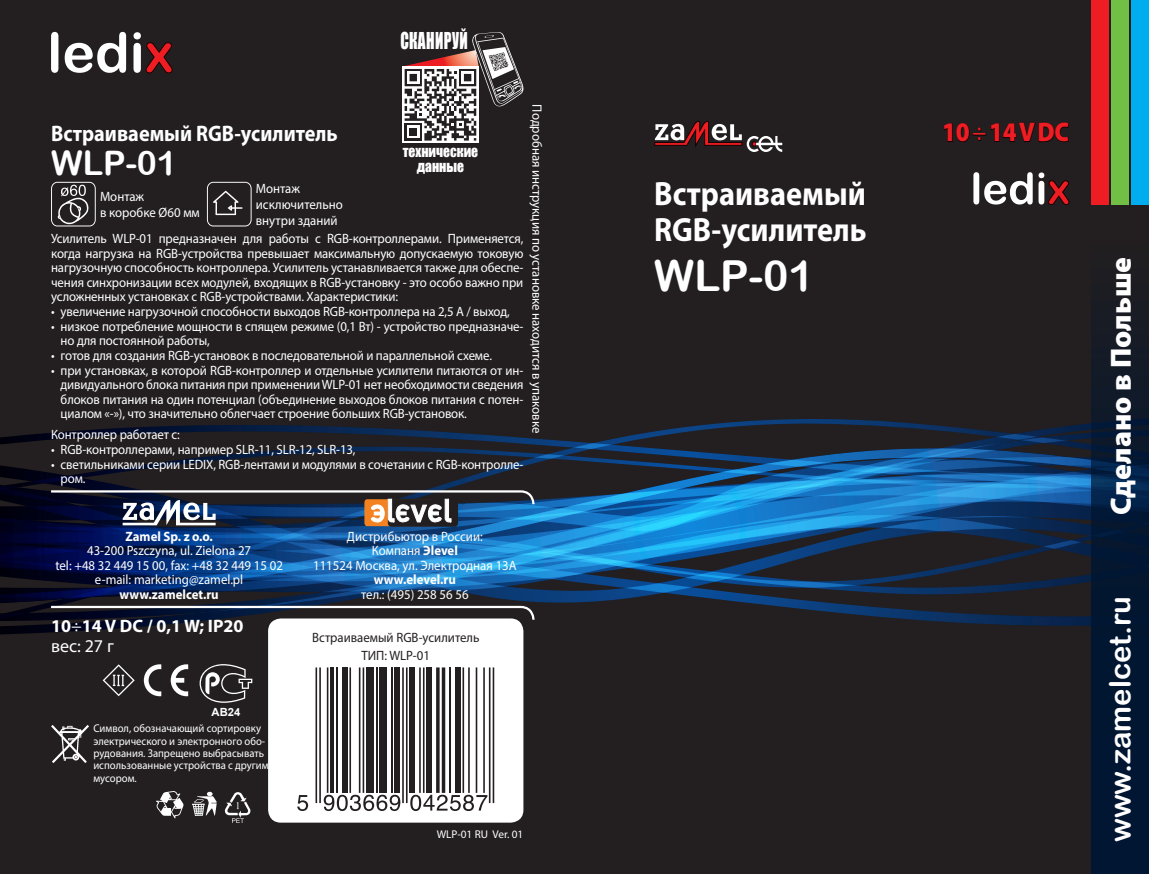
<style>
.page{position:relative;width:1149px;height:874px;background:#fff}
.page>*{position:absolute;margin:0;border:0;box-sizing:border-box;transform-origin:0 0}
.t1{font:42.75px "Arial Rounded MT Bold";color:#fff}
.t2{font:700 33.75px/36px "Myriad Pro";color:#fff;scale:.9 1}
.t3{font:33.75px "Arial Rounded MT Bold";color:#fff}
.t4{font:29.25px "Arial Rounded MT Bold";color:#fff}
.t5{font:900 29.25px "Myriad Pro";color:#fff}
.t6{font:900 27px "Myriad Pro";letter-spacing:-.01em;color:#ee1d23;scale:.9 1}
.t7{font:700 22.5px "Myriad Pro";color:#fff;scale:.9 1}
.t8{font:21.38px "Impact";letter-spacing:.025em;color:#fff;scale:.72 1}
.t9{font:700 18px/20.2px "Myriad Pro";color:#fff}
.t10{font:14.17px/14.2px "Impact";color:#fff;text-align:center;scale:.95 1}
.t11{font:13.5px/14.6px "Myriad Pro";letter-spacing:-.01em;color:#fff;scale:.95 1}
.t12{font:700 13.5px "Myriad Pro";color:#fff;scale:.95 1}
.t13{font:13.5px/18px "Myriad Pro";color:#231f20;text-align:center;scale:.95 1}
.t14{font:11.25px/12.4px "Myriad Pro";color:#fff;scale:.95 1}
.t15{font:11.25px "Myriad Pro";color:#fff}
.t16{font:700 11.25px "Arial";color:#fff}
.s1{font-weight:400}
.s2{font-weight:700}
</style>
<div class="page">
<div style="left:0;top:0;width:1148px;height:874px;background:#231f20"></div>
<svg style="left:0;top:419px;width:906px;height:218px"></svg>
<svg style="left:0;top:506px;width:1091px;height:122px"></svg>
<svg style="left:0;top:423px;width:1091px;height:83px"></svg>
<svg style="left:1091px;top:319px;width:57px;height:555px;background:#041832"></svg>
<div style="left:1091px;top:0;width:17px;height:205px;background:#ee1d23"></div>
<div style="left:1111px;top:0;width:17px;height:205px;background:#71bf44"></div>
<div style="left:1131px;top:0;width:17px;height:205px;background:#00aeef"></div>
<div style="left:268px;top:618px;width:255px;height:204px;background:#fff;border-radius:13px"></div>
<svg style="left:49px;top:605px;width:486px;height:17px"></svg>
<svg style="left:51px;top:725px;width:38px;height:38px"></svg>
<svg style="left:192px;top:792px;width:25px;height:24px"></svg>
<svg style="left:224px;top:792px;width:26px;height:31px"></svg>
<svg style="left:156px;top:791px;width:27px;height:27px"></svg>
<svg style="left:973px;top:172px;width:59px;height:32px"></svg>
<svg style="left:1038px;top:172px;width:30px;height:33px"></svg>
<svg style="left:51px;top:32px;width:7px;height:41px"></svg>
<svg style="left:65px;top:32px;width:61px;height:41px"></svg>
<svg style="left:133px;top:32px;width:39px;height:41px"></svg>
<svg style="left:207px;top:182px;width:44px;height:44px"></svg>
<svg style="left:51px;top:182px;width:45px;height:44px"></svg>
<svg style="left:103px;top:664px;width:32px;height:32px"></svg>
<svg style="left:144px;top:664px;width:17px;height:32px"></svg>
<svg style="left:171px;top:664px;width:17px;height:32px"></svg>
<div style="left:402px;top:66px;width:76px;height:77px;background:#fff"></div>
<svg style="left:404px;top:32px;width:119px;height:109px"></svg>
<svg style="left:654px;top:121px;width:128px;height:31px"></svg>
<svg style="left:199px;top:664px;width:53px;height:39px"></svg>
<svg style="left:944px;top:122px;width:124px;height:20px"></svg>
<hr style="left:327px;top:667px;width:1px;height:126px;background:#231f20">
<hr style="left:319px;top:667px;width:2px;height:136px;background:#231f20">
<hr style="left:315px;top:667px;width:2px;height:136px;background:#231f20">
<hr style="left:330px;top:667px;width:4px;height:126px;background:#231f20">
<hr style="left:336px;top:667px;width:2px;height:126px;background:#231f20">
<div style="left:342px;top:667px;width:5px;height:126px;background:#231f20"></div>
<hr style="left:362px;top:667px;width:2px;height:126px;background:#231f20">
<hr style="left:359px;top:667px;width:1px;height:126px;background:#231f20">
<hr style="left:349px;top:667px;width:2px;height:126px;background:#231f20">
<div style="left:366px;top:667px;width:7px;height:126px;background:#231f20"></div>
<hr style="left:376px;top:667px;width:1px;height:126px;background:#231f20">
<div style="left:379px;top:667px;width:8px;height:126px;background:#231f20"></div>
<hr style="left:391px;top:667px;width:1px;height:126px;background:#231f20">
<div style="left:394px;top:667px;width:6px;height:126px;background:#231f20"></div>
<hr style="left:406px;top:667px;width:1px;height:136px;background:#231f20">
<hr style="left:402px;top:667px;width:1px;height:136px;background:#231f20">
<div style="left:409px;top:667px;width:6px;height:126px;background:#231f20"></div>
<hr style="left:423px;top:667px;width:1px;height:126px;background:#231f20">
<hr style="left:419px;top:667px;width:1px;height:126px;background:#231f20">
<div style="left:426px;top:667px;width:6px;height:126px;background:#231f20"></div>
<svg style="left:441px;top:667px;width:4px;height:126px"></svg>
<hr style="left:436px;top:667px;width:3px;height:126px;background:#231f20">
<hr style="left:449px;top:667px;width:2px;height:126px;background:#231f20">
<div style="left:455px;top:667px;width:5px;height:126px;background:#231f20"></div>
<hr style="left:492px;top:667px;width:2px;height:136px;background:#231f20">
<hr style="left:488px;top:667px;width:2px;height:136px;background:#231f20">
<hr style="left:483px;top:667px;width:1px;height:126px;background:#231f20">
<hr style="left:475px;top:667px;width:2px;height:126px;background:#231f20">
<hr style="left:468px;top:667px;width:1px;height:126px;background:#231f20">
<hr style="left:462px;top:667px;width:2px;height:126px;background:#231f20">
<svg style="left:297px;top:795px;width:11px;height:16px"></svg>
<svg style="left:323px;top:795px;width:77px;height:16px"></svg>
<svg style="left:410px;top:795px;width:77px;height:16px"></svg>
<div style="left:364px;top:499px;width:69px;height:27px;background:#f58220;border-radius:3px"></div>
<div style="left:388px;top:499px;width:69px;height:27px;border:1px solid #231f20;border-radius:3px"></div>
<svg style="left:49px;top:489px;width:486px;height:36px"></svg>
<h3 class="t8" style="left:400px;top:24px;width:95px">СКАНИРУЙ</h3>
<p class="t11" style="left:544px;top:104px;width:348px;rotate:90deg">Подробная инструкция по установке находится в упаковке</p>
<h3 class="t7" style="left:51px;top:119px;width:320px">Встраиваемый RGB-усилитель</h3>
<h2 class="t3" style="left:51px;top:143px;width:127px">WLP-01</h2>
<p class="t10" style="left:402px;top:144px;width:81px">технические данные</p>
<p class="t11" style="left:100px;top:189px;width:106px;line-height:15.8px">Монтаж<br>в коробке Ø60 мм</p>
<p class="t11" style="left:256px;top:181px;width:93px;line-height:15.8px">Монтаж исключительно внутри зданий</p>
<p class="t11" style="left:51px;top:231px;width:498px;text-align:justify">Усилитель WLP-01 предназначен для работы с RGB-контроллерами. Применяется, когда нагрузка на RGB-устройства превышает максимальную допускаемую токовую нагрузочную способность контроллера. Усилитель устанавливается также для обеспе&shy;чения синхронизации всех модулей, входящих в RGB-установку - это особо важно при усложненных установках с RGB-устройствами. Характеристики:</p>
<p class="t11" style="left:51px;top:304px;width:484px">• увеличение нагрузочной способности выходов RGB-контроллера на 2,5 A / выход,</p>
<p class="t11" style="left:61px;top:319px;width:488px;text-indent:-10px">• низкое потребление мощности в спящем режиме (0,1 Вт) - устройство предназначе&shy;но для постоянной работы,</p>
<p class="t11" style="left:51px;top:348px;width:465px">• готов для создания RGB-установок в последовательной и параллельной схеме.</p>
<p class="t11" style="left:61px;top:362px;width:488px;text-align:justify;text-indent:-10px">• при установках, в которой RGB-контроллер и отдельные усилители питаются от ин&shy;дивидуального блока питания при применении WLP-01 нет необходимости сведения блоков питания на один потенциал (объединение выходов блоков питания с потен&shy;циалом «-»), что значительно облегчает строение больших RGB-установок.</p>
<p class="t11" style="left:51px;top:427px;width:137px">Контроллер работает с:</p>
<p class="t11" style="left:51px;top:442px;width:322px">• RGB-контроллерами, например SLR-11, SLR-12, SLR-13,</p>
<p class="t11" style="left:61px;top:457px;width:488px;text-indent:-10px">• светильниками серии LEDIX, RGB-лентами и модулями в сочетании с RGB-контролле&shy;ром.</p>
<p class="t12" style="left:125px;top:527px;width:94px">Zamel Sp. z o.o.</p>
<p class="t11" style="left:55px;top:543px;width:241px;text-align:center">43-200 Pszczyna, ul. Zielona 27<br>tel: +48 32 449 15 00, fax: +48 32 449 15 02 e-mail: marketing@zamel.pl</p>
<p class="t12" style="left:119px;top:586px;width:106px">www.zamelcet.ru</p>
<h3 class="t9" style="left:51px;top:615px;width:194px">10<span class="s1">÷</span>14 V DC / 0,1 W; IP20 <span class="s1">вес: 27 г</span></h3>
<p class="t16" style="left:211px;top:704px;width:30px">АВ24</p>
<p class="t14" style="left:93px;top:722px;width:186px">Символ, обозначающий сортировку электрического и электронного обо&shy;рудования. Запрещено выбрасывать использованные устройства с другим мусором.</p>
<p class="t11" style="left:313px;top:528px;width:216px;text-align:center">Дистрибьютор в России:<br>Компаня <span class="s2">Эlevel<br></span>111524 Москва, ул. Электродная 13А</p>
<p class="t12" style="left:374px;top:571px;width:88px">www.elevel.ru</p>
<p class="t11" style="left:361px;top:587px;width:114px">тел.: (495) 258 56 56</p>
<p class="t13" style="left:312px;top:628px;width:178px">Встраиваемый RGB-усилитель<br>ТИП: WLP-01</p>
<p class="t15" style="left:436px;top:827px;width:88px">WLP-01 RU Ver. 01</p>
<h2 class="t2" style="left:654px;top:175px;width:237px">Встраиваемый<br>RGB-усилитель</h2>
<h1 class="t1" style="left:654px;top:250px;width:161px">WLP-01</h1>
<h3 class="t6" style="left:941px;top:114px;width:142px">10<span class="s1">÷</span>14VDC</h3>
<h3 class="t5" style="left:1100px;top:515px;width:260px;rotate:-90deg">Сделано в Польше</h3>
<h3 class="t4" style="left:1102px;top:842px;width:247px;rotate:-90deg">www.zamelcet.ru</h3>
</div>
